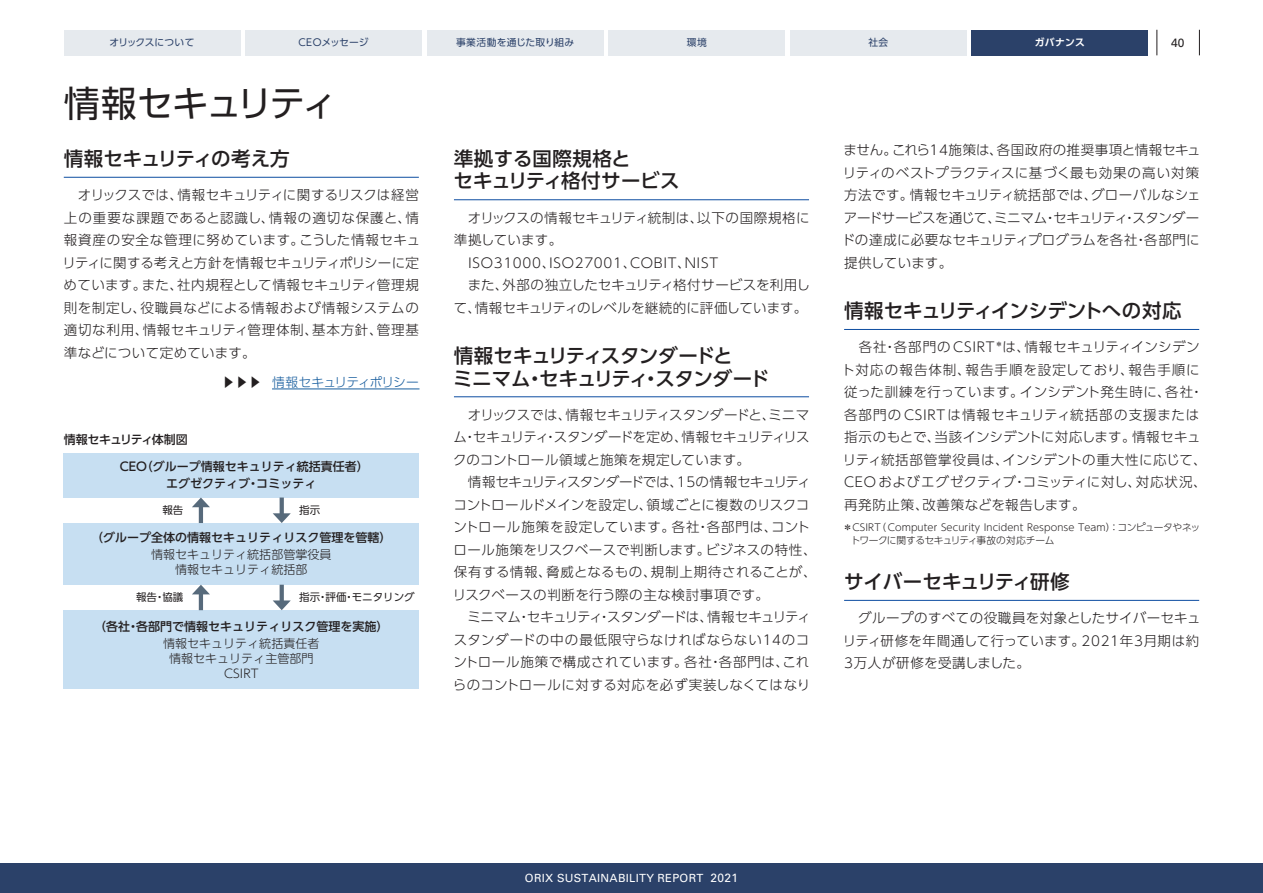
<style>
.page{position:relative;width:1263px;height:893px;background:#fff}
.page>*{position:absolute;margin:0;border:0;box-sizing:border-box;transform-origin:0 0}
.t1{font:36px "UD Shin Go Pr 6 N";letter-spacing:-.065em;color:#231f20}
.t2{font:500 19.5px/22.5px "UD Shin Go Pr 6 N";letter-spacing:-.02em;color:#231f20}
.t3{font:500 19.5px/22.5px "UD Shin Go Pr 6 N";color:#231f20}
.t4{font:300 13.5px/22.5px "UD Shin Go Pr 6 N";letter-spacing:.02em;color:#231f20;text-align:justify}
.t5{font:300 13.5px/22.5px "UD Shin Go Pr 6 N";letter-spacing:.04em;color:#231f20}
.t6{font:300 12.75px "UD Shin Go Pr 6 N";letter-spacing:-.045em;color:#175d9e}
.t7{font:500 12px/17.1px "UD Shin Go Pr 6 N";color:#231f20;text-align:center}
.t8{font:300 12px/15px "UD Shin Go Pr 6 N";color:#231f20;text-align:center}
.t9{font:500 12px "UD Shin Go Pr 6 N";letter-spacing:-.055em;color:#231f20}
.t10{font:12px "Univers LT Std";color:#231f20}
.t11{font:11.25px "Univers LT Std";letter-spacing:.025em;color:#fff}
.t12{font:10.5px "UD Shin Go Pr 6 N";color:#231f20}
.t13{font:300 9.75px/12.8px "UD Shin Go Pr 6 N";letter-spacing:.01em;color:#231f20}
.t14{font:9.75px "UD Shin Go Pr 6 N";letter-spacing:.02em;color:#2b4169}
.t15{font:9.75px "UD Shin Go Pr 6 N";letter-spacing:-.015em;color:#2b4169}
.t16{font:700 9.75px "UD Shin Go Pr 6 N De";letter-spacing:.02em;color:#fff}
.s1{color:#231f20}
.s2{font-size:12px}
</style>
<div class="page">
<svg style="left:1156px;top:30px;width:1px;height:25px"></svg>
<svg style="left:1199px;top:30px;width:1px;height:25px"></svg>
<div style="left:0;top:863px;width:1263px;height:30px;background:#2b4169"></div>
<div style="left:64px;top:30px;width:176px;height:25px;background:#e6eaee"></div>
<div style="left:245px;top:30px;width:177px;height:25px;background:#e6eaee"></div>
<div style="left:427px;top:30px;width:176px;height:25px;background:#e6eaee"></div>
<div style="left:790px;top:30px;width:176px;height:25px;background:#e6eaee"></div>
<div style="left:972px;top:30px;width:176px;height:25px;background:#2b4169"></div>
<div style="left:608px;top:30px;width:177px;height:25px;background:#e6eaee"></div>
<hr style="left:64px;top:177px;width:355px;height:1px;background:#0d4da1">
<hr style="left:272px;top:389px;width:147px;height:1px;background:#175d9e">
<hr style="left:454px;top:199px;width:355px;height:1px;background:#0d4da1">
<hr style="left:454px;top:396px;width:355px;height:1px;background:#0d4da1">
<hr style="left:844px;top:329px;width:355px;height:1px;background:#0d4da1">
<hr style="left:844px;top:600px;width:355px;height:1px;background:#0d4da1">
<div style="left:64px;top:453px;width:355px;height:44px;background:#c7dff2"></div>
<div style="left:64px;top:523px;width:355px;height:62px;background:#c7dff2"></div>
<div style="left:64px;top:610px;width:355px;height:79px;background:#c7dff2"></div>
<hr style="left:199px;top:504px;width:4px;height:19px;background:#576a7b">
<svg style="left:192px;top:497px;width:18px;height:10px"></svg>
<hr style="left:199px;top:591px;width:4px;height:19px;background:#576a7b">
<svg style="left:192px;top:585px;width:18px;height:9px"></svg>
<svg style="left:280px;top:497px;width:4px;height:16px"></svg>
<svg style="left:273px;top:513px;width:18px;height:10px"></svg>
<svg style="left:280px;top:585px;width:4px;height:15px"></svg>
<svg style="left:273px;top:600px;width:18px;height:10px"></svg>
<p class="t15" style="left:109px;top:35px;width:87px">オリックスについて</p>
<p class="t14" style="left:298px;top:35px;width:72px">CEOメッセージ</p>
<p class="t14" style="left:456px;top:35px;width:120px">事業活動を通じた取り組み</p>
<p class="t14" style="left:687px;top:35px;width:21px">環境</p>
<p class="t14" style="left:868px;top:35px;width:21px">社会</p>
<p class="t16" style="left:1035px;top:35px;width:51px">ガバナンス</p>
<h1 class="t1" style="left:64px;top:74px;width:275px">情報セキュリティ</h1>
<h2 class="t2" style="left:64px;top:147px;width:227px">情報セキュリティの考え方</h2>
<p class="t4" style="left:63px;top:183px;width:359px">　オリックスでは、情報セキュリティに関するリスクは経営上の重要な課題であると認識し、情報の適切な保護と、情報資産の安全な管理に努めています。こうした情報セキュリティに関する考えと⽅針を情報セキュリティポリシーに定めています。また、社内規程として情報セキュリティ管理規則を制定し、役職員などによる情報および情報システムの適切な利用、情報セキュリティ管理体制、基本方針、管理基準などについて定めています。</p>
<p class="t6" style="left:222px;top:372px;width:198px"><span class="s1">▶▶▶</span> 情報セキュリティポリシー</p>
<p class="t10" style="left:1171px;top:36px;width:15px">40</p>
<p class="t4" style="left:842px;top:139px;width:360px">ません。これら14施策は、各国政府の推奨事項と情報セキュリティのベストプラクティスに基づく最も効果の高い対策方法です。情報セキュリティ統括部では、グローバルなシェアードサービスを通じて、ミニマム・セキュリティ・スタンダードの達成に必要なセキュリティプログラムを各社・各部門に提供しています。</p>
<h2 class="t2" style="left:844px;top:299px;width:339px">情報セキュリティインシデントへの対応</h2>
<p class="t5" style="left:842px;top:336px;width:367px">　各社・各部⾨のCSIRT<sup>＊</sup>は、情報セキュリティインシデント対応の報告体制、報告⼿順を設定しており、報告⼿順に従った訓練を行っています。インシデント発生時に、各社・各部⾨の CSIRT は情報セキュリティ統括部の⽀援または指⽰のもとで、当該インシデントに対応します。情報セキュリティ統括部管掌役員は、インシデントの重⼤性に応じて、<br>CEO およびエグゼクティブ・コミッティに対し、対応状況、再発防⽌策、改善策などを報告します。</p>
<p class="t13" style="left:851px;top:521px;width:351px;text-indent:-8px">＊CSIRT（Computer Security Incident Response Team）：コンピュータやネットワークに関するセキュリティ事故の対応チーム</p>
<h2 class="t2" style="left:844px;top:570px;width:227px">サイバーセキュリティ研修</h2>
<p class="t4" style="left:843px;top:606px;width:359px">　グループのすべての役職員を対象としたサイバーセキュリティ研修を年間通して行っています。2021年3月期は約3万人が研修を受講しました。</p>
<h2 class="t3" style="left:454px;top:147px;width:227px">準拠する国際規格と<br>セキュリティ格付サービス</h2>
<p class="t4" style="left:454px;top:206px;width:358px;text-align:left">　オリックスの情報セキュリティ統制は、以下の国際規格に準拠しています。<br>　ISO31000、ISO27001、COBIT、NIST<br>　また、外部の独立したセキュリティ格付サービスを利用して、情報セキュリティのレベルを継続的に評価しています。</p>
<h2 class="t2" style="left:453px;top:344px;width:318px">情報セキュリティスタンダードと<br>ミニマム・セキュリティ・スタンダード</h2>
<p class="t4" style="left:453px;top:403px;width:365px;text-align:left">　オリックスでは、情報セキュリティスタンダードと、ミニマム・セキュリティ・スタンダードを定め、情報セキュリティリスクのコントロール領域と施策を規定しています。<br>　情報セキュリティスタンダードでは、15の情報セキュリティコントロールドメインを設定し、領域ごとに複数のリスクコントロール施策を設定しています。各社・各部門は、コントロール施策をリスクベースで判断します。ビジネスの特性、保有する情報、脅威となるもの、規制上期待されることが、リスクベースの判断を行う際の主な検討事項です。<br>　ミニマム・セキュリティ・スタンダードは、情報セキュリティスタンダードの中の最低限守らなければならない１４のコントロール施策で構成されています。各社・各部門は、これらのコントロールに対する対応を必ず実装しなくてはなり</p>
<p class="t9" style="left:64px;top:430px;width:126px">情報セキュリティ体制図</p>
<p class="t7" style="left:120px;top:458px;width:251px">CEO（グループ情報セキュリティ統括責任者）エグゼクティブ・コミッティ</p>
<p class="t12" style="left:162px;top:502px;width:22px">報告</p>
<p class="t12" style="left:299px;top:502px;width:22px">指示</p>
<p class="t7" style="left:91px;top:529px;width:302px">（グループ全体の情報セキュリティリスク管理を管轄）</p>
<p class="t8" style="left:151px;top:547px;width:182px">情報セキュリティ統括部管掌役員情報セキュリティ統括部</p>
<p class="t12" style="left:299px;top:589px;width:117px">指示・評価・モニタリング</p>
<p class="t12" style="left:136px;top:589px;width:49px">報告・協議</p>
<p class="t7" style="left:94px;top:617px;width:296px">（各社・各部門で情報セキュリティリスク管理を実施）</p>
<p class="t8" style="left:163px;top:635px;width:158px">情報セキュリティ統括責任者情報セキュリティ主管部門<br>CSIRT</p>
<p class="t11" style="left:525px;top:871px;width:215px">ORIX SUSTAINABILITY REPORT <span class="s2">2021</span></p>
</div>
